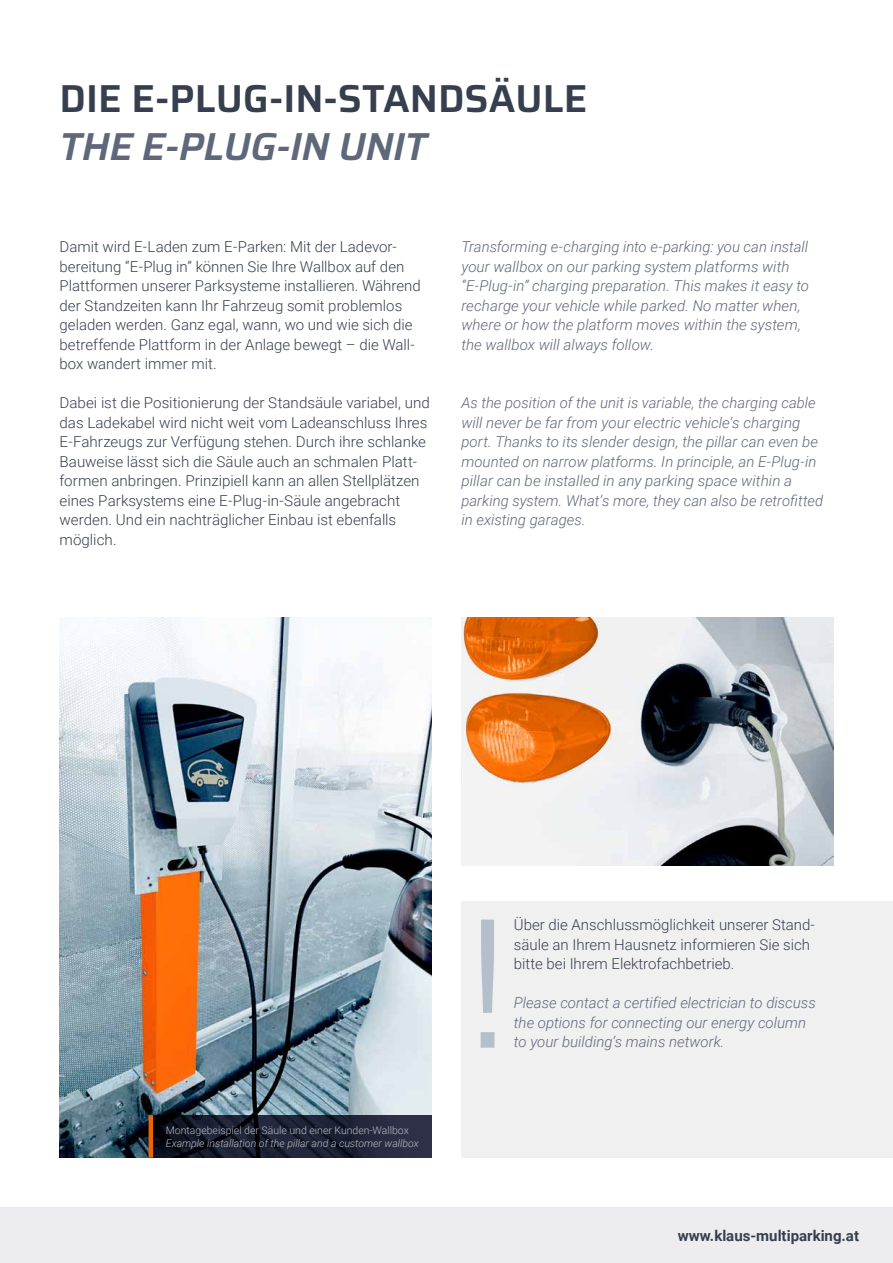
<style>
.page{position:relative;width:893px;height:1263px;background:#fff}
.page>*{position:absolute;margin:0;border:0;box-sizing:border-box;transform-origin:0 0}
.t1{font:300 186.15px "Saira";color:#b3bfca}
.t2{font:600 39px "Saira";color:#373f4f}
.t3{font:italic 600 39px "Saira";letter-spacing:-.01em;color:#5f687a}
.t4{font:300 15px/19.5px "Roboto";color:#373f4f}
.t5{font:italic 300 15px/19.5px "Roboto";color:#5f687a}
.t6{font:700 15px "Roboto";color:#373f4f}
.t7{font:italic 300 10.5px "Roboto";color:#b9bac4}
.t8{font:300 10.5px "Roboto";color:#b9bac4}
</style>
<div class="page">
<div style="left:461px;top:901px;width:432px;height:257px;background:#f0f0f1"></div>
<div style="left:0;top:1208px;width:893px;height:55px;background:#ededef"></div>
<img style="left:461px;top:618px;width:372px;height:248px">
<img style="left:60px;top:618px;width:372px;height:540px">
<svg style="left:153px;top:1115px;width:279px;height:43px;background:#1b1f31"></svg>
<hr style="left:149px;top:1115px;width:4px;height:43px;background:#ec6502">
<h2 class="t2" style="left:60px;top:66px;width:529px">DIE E-PLUG-IN-STANDSÄULE</h2>
<h2 class="t3" style="left:60px;top:114px;width:369px">THE E-PLUG-IN UNIT</h2>
<p class="t4" style="left:60px;top:237px;width:363px">Damit wird E-Laden zum E-Parken: Mit der Ladevor&shy;bereitung “E-Plug in” können Sie Ihre Wallbox auf den Plattformen unserer Parksysteme installieren. Während der Standzeiten kann Ihr Fahrzeug somit problemlos geladen werden. Ganz egal, wann, wo und wie sich die betreffende Plattform in der Anlage bewegt – die Wall&shy;box wandert immer mit.</p>
<p class="t4" style="left:60px;top:393px;width:372px">Dabei ist die Positionierung der Standsäule variabel, und das Ladekabel wird nicht weit vom Ladeanschluss Ihres E-Fahrzeugs zur Verfügung stehen. Durch ihre schlanke Bauweise lässt sich die Säule auch an schmalen Platt&shy;formen anbringen. Prinzipiell kann an allen Stellplätzen eines Parksystems eine E-Plug-in-Säule angebracht werden. Und ein nachträglicher Einbau ist ebenfalls möglich.</p>
<p class="t5" style="left:461px;top:237px;width:349px">Transforming e-charging into e-parking: you can install your wallbox on our parking system platforms with “E-Plug-in” charging preparation. This makes it easy to recharge your vehicle while parked. No matter when, where or how the platform moves within the system, the wallbox will always follow.</p>
<p class="t5" style="left:461px;top:393px;width:363px">As the position of the unit is variable, the charging cable will never be far from your electric vehicle’s charging port. Thanks to its slender design, the pillar can even be mounted on narrow platforms. In principle, an E-Plug-in pillar can be installed in any parking space within a parking system. What’s more, they can also be retrofitted in existing garages.</p>
<p class="t8" style="left:166px;top:1123px;width:245px">Montagebeispiel der Säule und einer Kunden-Wallbox</p>
<p class="t7" style="left:166px;top:1136px;width:254px">Example installation of the pillar and a customer wallbox</p>
<h1 class="t1" style="left:466px;top:831px;width:44px">!</h1>
<p class="t4" style="left:514px;top:915px;width:302px">Über die Anschlussmöglichkeit unserer Stand&shy;säule an Ihrem Hausnetz informieren Sie sich bitte bei Ihrem Elektrofachbetrieb.</p>
<p class="t5" style="left:514px;top:993px;width:303px">Please contact a certified electrician to discuss the options for connecting our energy column to your building‘s mains network.</p>
<p class="t6" style="left:678px;top:1225px;width:183px">www.klaus-multiparking.at</p>
</div>
